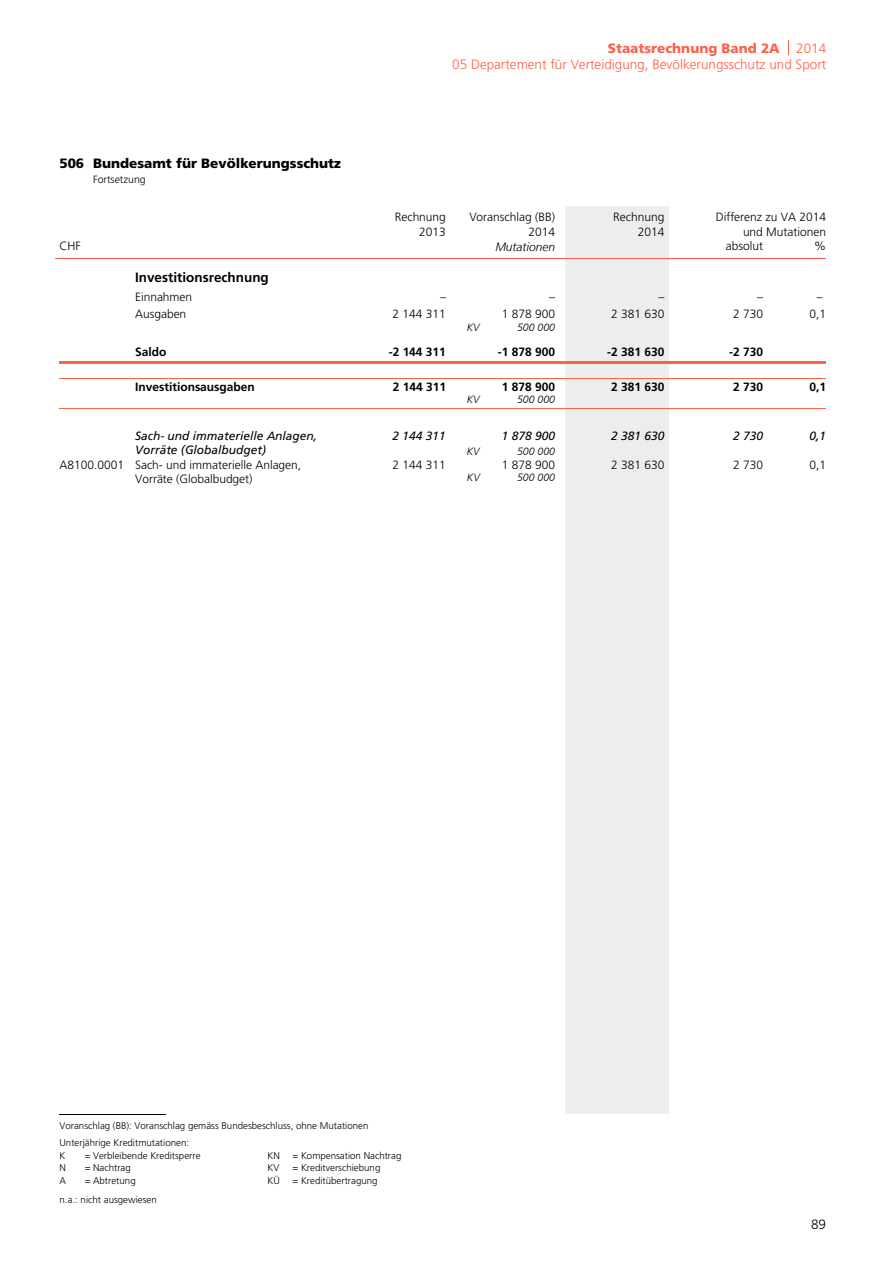
<style>
.page{position:relative;width:893px;height:1263px;background:#fff}
.page>*{position:absolute;margin:0;border:0;box-sizing:border-box;transform-origin:0 0}
.t1{font:300 13.5px/16px "Frutiger LT Std";color:#ff6048;text-align:right}
.t2{font:900 13.5px "Frutiger LT Std";color:#000}
.t3{font:700 13.5px "Frutiger LT Com";color:#000}
.t4{font:300 13.5px "Frutiger LT Std";color:#000}
.t5{font:300 12px/13.8px "Frutiger LT Std";color:#000}
.t6{font:700 12px "Frutiger LT Com";color:#000}
.t7{font:italic 12px/14.5px "Frutiger LT Com";color:#000}
.t8{font:italic 300 12px "Frutiger LT Com";color:#000}
.t9{font:italic 300 10.5px "Frutiger LT Com";color:#000}
.t10{font:300 10.5px "Frutiger LT Std";color:#000}
.t11{font:300 9.75px/16.8px "Frutiger LT Std";color:#000}
.s1{font-weight:900}
</style>
<div class="page">
<div style="left:566px;top:206px;width:102px;height:908px;background:#ededee"></div>
<svg style="left:788px;top:40px;width:1px;height:15px"></svg>
<hr style="left:55px;top:258px;width:771px;height:1px;background:#ff6048">
<hr style="left:59px;top:361px;width:767px;height:3px;background:#ff6048">
<hr style="left:59px;top:378px;width:767px;height:1px;background:#ff6048">
<hr style="left:59px;top:408px;width:767px;height:1px;background:#ff6048">
<hr style="left:59px;top:1114px;width:107px;height:1px;background:#000">
<h1 class="t2" style="left:59px;top:158px;width:283px">506 Bundesamt für Bevölkerungsschutz</h1>
<p class="t10" style="left:93px;top:175px;width:54px">Fortsetzung</p>
<p class="t5" style="left:59px;top:240px;width:23px">CHF</p>
<h1 class="t1" style="left:452px;top:41px;width:375px"><span class="s1">Staatsrechnung Band 2A</span> 2014<br>05 Departement für Verteidigung, Bevölkerungsschutz und Sport</h1>
<p class="t5" style="left:395px;top:211px;width:53px">Rechnung</p>
<p class="t5" style="left:469px;top:211px;width:87px">Voranschlag (BB)</p>
<p class="t5" style="left:419px;top:226px;width:28px">2013</p>
<p class="t5" style="left:528px;top:226px;width:28px">2014</p>
<p class="t8" style="left:495px;top:242px;width:61px">Mutationen</p>
<p class="t5" style="left:613px;top:211px;width:53px">Rechnung</p>
<p class="t5" style="left:638px;top:226px;width:28px">2014</p>
<p class="t5" style="left:716px;top:211px;width:112px">Differenz zu VA 2014</p>
<p class="t5" style="left:726px;top:240px;width:39px">absolut</p>
<p class="t5" style="left:814px;top:240px;width:13px">%</p>
<p class="t5" style="left:743px;top:226px;width:85px">und Mutationen</p>
<h1 class="t3" style="left:135px;top:271px;width:135px">Investitionsrechnung</h1>
<p class="t5" style="left:135px;top:291px;width:59px">Einnahmen</p>
<p class="t5" style="left:440px;top:291px;width:7px">–</p>
<p class="t5" style="left:757px;top:291px;width:7px">–</p>
<p class="t5" style="left:817px;top:291px;width:7px">–</p>
<p class="t5" style="left:549px;top:290px;width:7px">–</p>
<p class="t5" style="left:658px;top:291px;width:7px">–</p>
<p class="t5" style="left:135px;top:308px;width:53px">Ausgaben</p>
<p class="t5" style="left:393px;top:308px;width:55px">2 144 311</p>
<p class="t5" style="left:733px;top:308px;width:31px">2 730</p>
<p class="t5" style="left:502px;top:308px;width:55px">1 878 900</p>
<p class="t5" style="left:611px;top:308px;width:55px">2 381 630</p>
<p class="t5" style="left:809px;top:308px;width:18px">0,1</p>
<p class="t9" style="left:467px;top:324px;width:14px">KV</p>
<p class="t9" style="left:517px;top:324px;width:40px">500 000</p>
<p class="t6" style="left:135px;top:347px;width:33px">Saldo</p>
<p class="t6" style="left:389px;top:347px;width:59px">-2 144 311</p>
<p class="t6" style="left:498px;top:347px;width:59px">-1 878 900</p>
<p class="t6" style="left:729px;top:347px;width:35px">-2 730</p>
<p class="t6" style="left:607px;top:347px;width:59px">-2 381 630</p>
<p class="t6" style="left:135px;top:382px;width:121px">Investitionsausgaben</p>
<p class="t6" style="left:393px;top:382px;width:55px">2 144 311</p>
<p class="t6" style="left:502px;top:382px;width:55px">1 878 900</p>
<p class="t6" style="left:611px;top:382px;width:55px">2 381 630</p>
<p class="t6" style="left:733px;top:382px;width:31px">2 730</p>
<p class="t6" style="left:809px;top:382px;width:18px">0,1</p>
<p class="t9" style="left:467px;top:395px;width:14px">KV</p>
<p class="t9" style="left:517px;top:395px;width:40px">500 000</p>
<p class="t7" style="left:135px;top:430px;width:184px">Sach- und immaterielle Anlagen,<br>Vorräte (Globalbudget)</p>
<p class="t7" style="left:393px;top:430px;width:55px">2 144 311</p>
<p class="t7" style="left:733px;top:430px;width:31px">2 730</p>
<p class="t7" style="left:809px;top:430px;width:18px">0,1</p>
<p class="t7" style="left:502px;top:430px;width:55px">1 878 900</p>
<p class="t7" style="left:611px;top:430px;width:55px">2 381 630</p>
<p class="t9" style="left:467px;top:448px;width:14px">KV</p>
<p class="t9" style="left:517px;top:448px;width:40px">500 000</p>
<p class="t5" style="left:135px;top:459px;width:168px;text-indent:-76px">A8100.0001 Sach- und immaterielle Anlagen,<br>Vorräte (Globalbudget)</p>
<p class="t5" style="left:393px;top:459px;width:55px">2 144 311</p>
<p class="t5" style="left:733px;top:459px;width:31px">2 730</p>
<p class="t5" style="left:809px;top:459px;width:18px">0,1</p>
<p class="t5" style="left:502px;top:459px;width:55px">1 878 900</p>
<p class="t5" style="left:611px;top:459px;width:55px">2 381 630</p>
<p class="t9" style="left:467px;top:473px;width:14px">KV</p>
<p class="t9" style="left:517px;top:473px;width:40px">500 000</p>
<p class="t11" style="left:59px;top:1118px;width:310px">Voranschlag (BB): Voranschlag gemäss Bundesbeschluss, ohne Mutationen<br>Unterjährige Kreditmutationen:</p>
<p class="t11" style="left:59px;top:1148px;width:7px">K</p>
<p class="t11" style="left:85px;top:1148px;width:117px">= Verbleibende Kreditsperre</p>
<p class="t11" style="left:267px;top:1148px;width:14px">KN</p>
<p class="t11" style="left:293px;top:1148px;width:110px">= Kompensation Nachtrag</p>
<p class="t11" style="left:59px;top:1160px;width:8px">N</p>
<p class="t11" style="left:85px;top:1160px;width:48px">= Nachtrag</p>
<p class="t11" style="left:267px;top:1160px;width:13px">KV</p>
<p class="t11" style="left:293px;top:1160px;width:89px">= Kreditverschiebung</p>
<p class="t11" style="left:59px;top:1173px;width:8px">A</p>
<p class="t11" style="left:85px;top:1173px;width:53px">= Abtretung</p>
<p class="t11" style="left:267px;top:1173px;width:14px">KÜ</p>
<p class="t11" style="left:293px;top:1173px;width:87px">= Kreditübertragung</p>
<p class="t11" style="left:60px;top:1192px;width:99px">n.a.: nicht ausgewiesen</p>
<h1 class="t4" style="left:811px;top:1219px;width:16px">89</h1>
</div>
